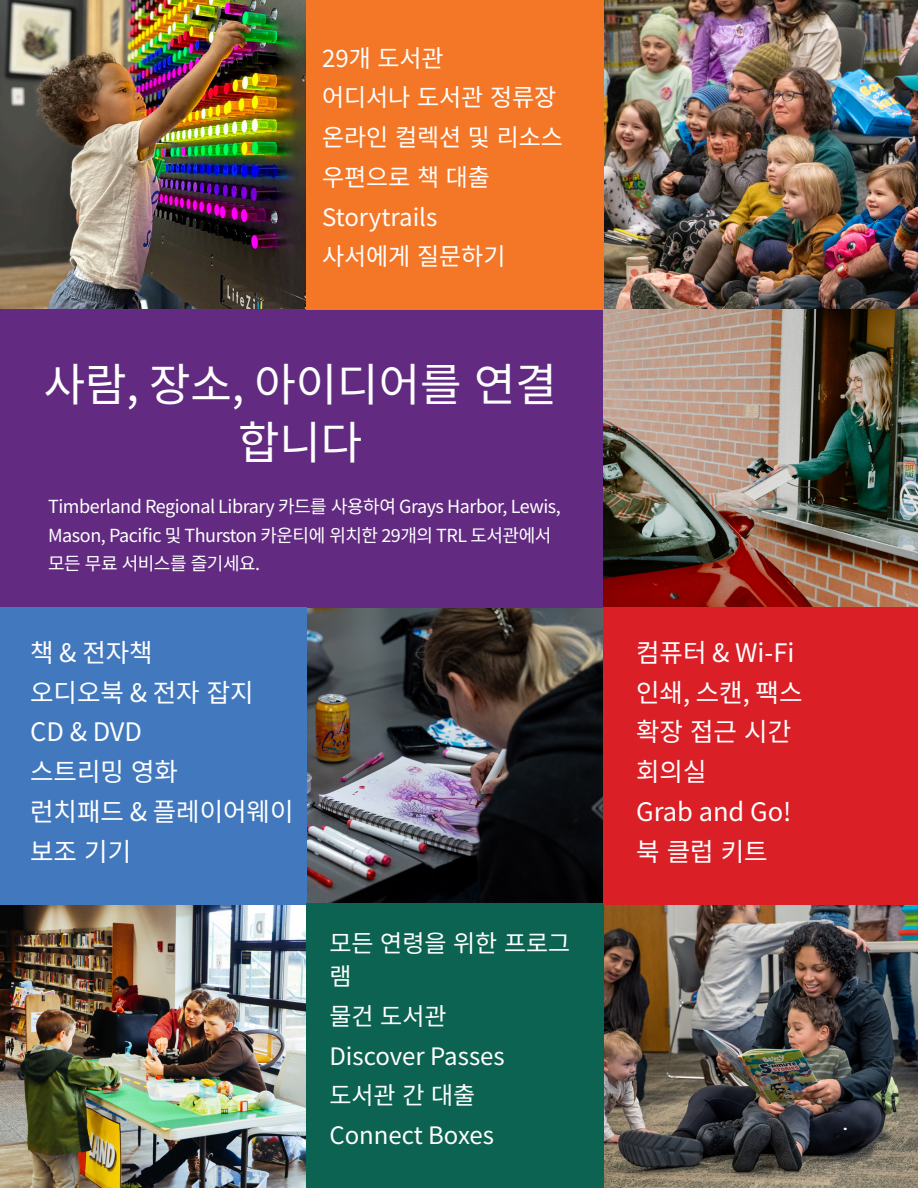
<style>
.page{position:relative;width:918px;height:1188px;background:#fff}
.page>*{position:absolute;margin:0;border:0;box-sizing:border-box;transform-origin:0 0}
.t1{font:45px/57.4px "Source Han Sans SC";color:#fff;text-align:center}
.t2{font:25.5px "Source Han Sans SC";color:#fff}
.t3{font:24px/33px "Source Han Sans SC";color:#fff}
.t4{font:18px/28.5px "Source Han Sans SC";letter-spacing:-.025em;color:#fff}
.t5{font:13.5px "Peachy Keen JF";color:#fff}
</style>
<div class="page">
<img style="left:603px;top:905px;width:315px;height:283px">
<img style="left:0;top:905px;width:306px;height:283px">
<img style="left:306px;top:608px;width:297px;height:295px">
<img style="left:0;top:0;width:306px;height:309px">
<img style="left:603px;top:0;width:315px;height:606px">
<div style="left:0;top:309px;width:603px;height:299px;background:#622b81"></div>
<div style="left:0;top:608px;width:306px;height:297px;background:#4278bd"></div>
<div style="left:306px;top:903px;width:297px;height:285px;background:#0c6351"></div>
<div style="left:603px;top:606px;width:315px;height:299px;background:#da2026"></div>
<div style="left:306px;top:0;width:297px;height:309px;background:#f47728"></div>
<p class="t3" style="left:322px;top:42px;width:123px">29개 도서관</p>
<p class="t3" style="left:322px;top:82px;width:236px">어디서나 도서관 정류장</p>
<p class="t3" style="left:322px;top:121px;width:242px">온라인 컬렉션 및 리소스</p>
<p class="t3" style="left:322px;top:161px;width:170px">우편으로 책 대출</p>
<p class="t3" style="left:322px;top:201px;width:117px">Storytrails</p>
<p class="t3" style="left:322px;top:241px;width:185px">사서에게 질문하기</p>
<p class="t1" style="left:44px;top:357px;width:515px">사람, 장소, 아이디어를 연결 합니다</p>
<p class="t4" style="left:48px;top:493px;width:514px">Timberland Regional Library 카드를 사용하여 Grays Harbor, Lewis,<br>Mason, Pacific 및 Thurston 카운티에 위치한 29개의 TRL 도서관에서 모든 무료 서비스를 즐기세요.</p>
<p class="t2" style="left:30px;top:638px;width:124px">책 &amp; 전자책</p>
<p class="t2" style="left:30px;top:678px;width:225px">오디오북 &amp; 전자 잡지</p>
<p class="t2" style="left:30px;top:718px;width:114px">CD &amp; DVD</p>
<p class="t2" style="left:30px;top:757px;width:149px">스트리밍 영화</p>
<p class="t2" style="left:30px;top:797px;width:265px">런치패드 &amp; 플레이어웨이</p>
<p class="t2" style="left:30px;top:837px;width:102px">보조 기기</p>
<p class="t3" style="left:329px;top:927px;width:242px">모든 연령을 위한 프로그 램</p>
<p class="t3" style="left:329px;top:1000px;width:119px">물건 도서관</p>
<p class="t3" style="left:329px;top:1040px;width:177px">Discover Passes</p>
<p class="t3" style="left:329px;top:1080px;width:147px">도서관 간 대출</p>
<p class="t3" style="left:329px;top:1119px;width:166px">Connect Boxes</p>
<p class="t2" style="left:636px;top:638px;width:160px">컴퓨터 &amp; Wi-Fi</p>
<p class="t2" style="left:636px;top:678px;width:168px">인쇄, 스캔, 팩스</p>
<p class="t2" style="left:636px;top:718px;width:157px">확장 접근 시간</p>
<p class="t2" style="left:636px;top:757px;width:72px">회의실</p>
<p class="t2" style="left:636px;top:797px;width:157px">Grab and Go!</p>
<p class="t2" style="left:636px;top:837px;width:133px">북 클럽 키트</p>
<p class="t5" style="left:843px;top:1114px;width:6px">.</p>
</div>
